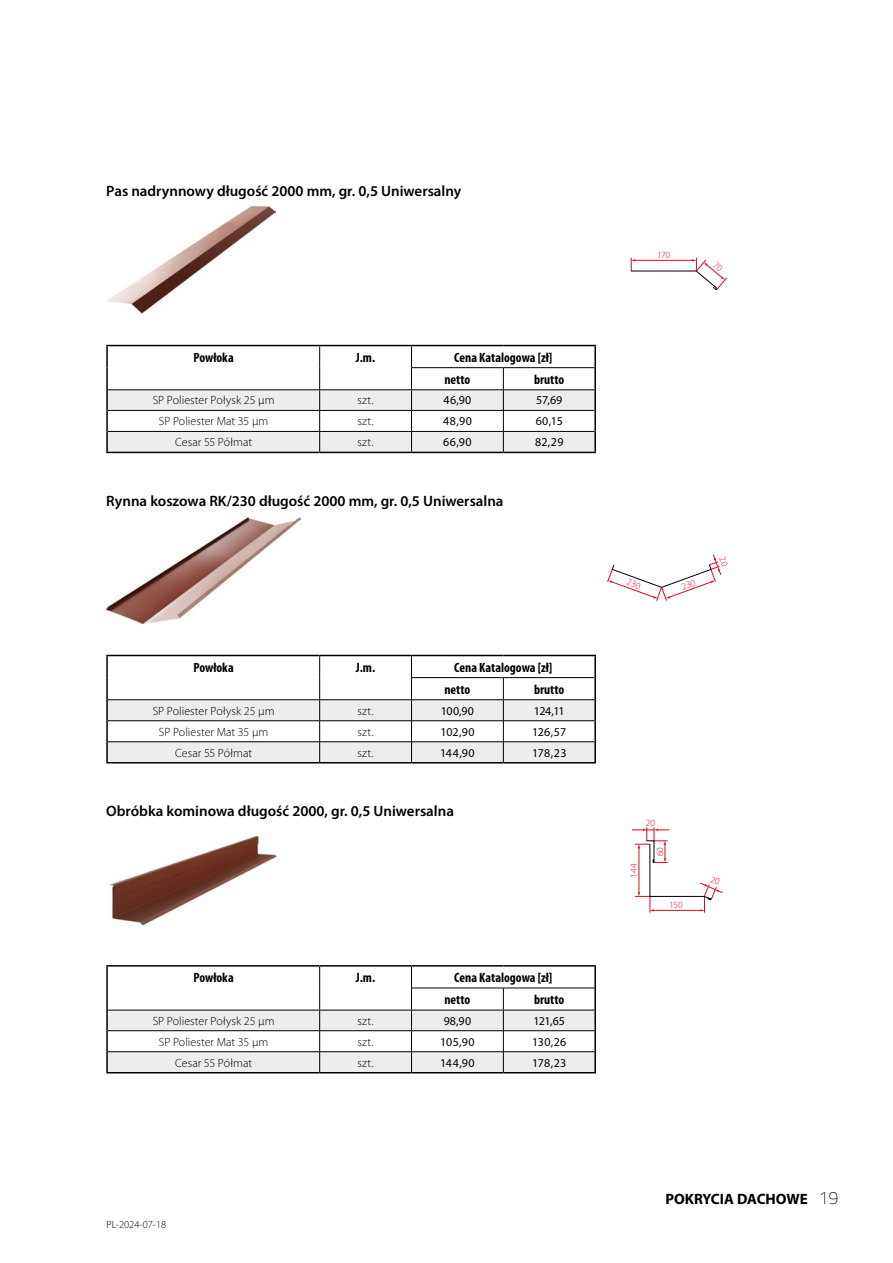
<style>
.page{position:relative;width:893px;height:1263px;background:#fff}
.page>*{position:absolute;margin:0;border:0;box-sizing:border-box;transform-origin:0 0}
.t1{font:600 15px "Myriad Pro";color:#000}
.t2{font:700 15px "Myriad Pro";color:#000}
.t3{font:700 condensed 13.5px/22.2px "Myriad Pro";color:#000}
.t4{font:300 12px "Myriad Pro";letter-spacing:.005em;color:#000}
.t5{font:12px "Myriad Pro";letter-spacing:.02em;color:#000}
.t6{font:12px "Myriad Pro";letter-spacing:.015em;color:#000}
.t7{font:300 10.5px "Myriad Pro";color:#000}
.t8{font:300 9.45px "Myriad Pro";letter-spacing:-.01em;color:#e2071e}
.s1{font-family:"Titillium";font-weight:100;font-size:18px}
</style>
<div class="page">
<img style="left:106px;top:207px;width:170px;height:106px">
<hr style="left:106px;top:345px;width:214px;height:1px;background:#000">
<hr style="left:320px;top:345px;width:91px;height:1px;background:#000">
<hr style="left:411px;top:345px;width:92px;height:1px;background:#000">
<hr style="left:503px;top:345px;width:93px;height:1px;background:#000">
<hr style="left:594px;top:346px;width:2px;height:22px;background:#000">
<hr style="left:594px;top:368px;width:2px;height:22px;background:#000">
<hr style="left:594px;top:390px;width:2px;height:20px;background:#000">
<hr style="left:594px;top:410px;width:2px;height:21px;background:#000">
<hr style="left:594px;top:431px;width:2px;height:21px;background:#000">
<hr style="left:106px;top:452px;width:214px;height:1px;background:#000">
<hr style="left:320px;top:452px;width:91px;height:1px;background:#000">
<hr style="left:411px;top:452px;width:92px;height:1px;background:#000">
<hr style="left:503px;top:452px;width:93px;height:1px;background:#000">
<hr style="left:106px;top:346px;width:2px;height:22px;background:#000">
<hr style="left:106px;top:368px;width:2px;height:22px;background:#000">
<hr style="left:106px;top:390px;width:2px;height:20px;background:#000">
<hr style="left:106px;top:410px;width:2px;height:21px;background:#000">
<hr style="left:106px;top:431px;width:2px;height:21px;background:#000">
<svg style="left:107px;top:346px;width:488px;height:106px"></svg>
<hr style="left:411px;top:389px;width:92px;height:1px;background:#000">
<hr style="left:503px;top:389px;width:91px;height:1px;background:#000">
<hr style="left:320px;top:389px;width:91px;height:1px;background:#000">
<hr style="left:108px;top:389px;width:212px;height:1px;background:#000">
<img style="left:106px;top:517px;width:195px;height:106px">
<hr style="left:106px;top:655px;width:214px;height:1px;background:#000">
<hr style="left:320px;top:655px;width:91px;height:1px;background:#000">
<hr style="left:411px;top:655px;width:92px;height:1px;background:#000">
<hr style="left:503px;top:655px;width:93px;height:1px;background:#000">
<hr style="left:594px;top:656px;width:2px;height:22px;background:#000">
<hr style="left:594px;top:678px;width:2px;height:22px;background:#000">
<hr style="left:594px;top:700px;width:2px;height:21px;background:#000">
<hr style="left:594px;top:721px;width:2px;height:21px;background:#000">
<hr style="left:594px;top:742px;width:2px;height:20px;background:#000">
<hr style="left:106px;top:762px;width:214px;height:1px;background:#000">
<hr style="left:503px;top:762px;width:93px;height:1px;background:#000">
<hr style="left:106px;top:656px;width:2px;height:22px;background:#000">
<hr style="left:106px;top:678px;width:2px;height:22px;background:#000">
<hr style="left:106px;top:700px;width:2px;height:21px;background:#000">
<hr style="left:106px;top:721px;width:2px;height:21px;background:#000">
<hr style="left:106px;top:742px;width:2px;height:20px;background:#000">
<svg style="left:107px;top:656px;width:488px;height:107px"></svg>
<hr style="left:411px;top:699px;width:92px;height:1px;background:#000">
<hr style="left:503px;top:699px;width:91px;height:1px;background:#000">
<hr style="left:320px;top:699px;width:91px;height:1px;background:#000">
<hr style="left:108px;top:699px;width:212px;height:1px;background:#000">
<img style="left:109px;top:835px;width:169px;height:91px">
<hr style="left:106px;top:965px;width:214px;height:1px;background:#000">
<hr style="left:320px;top:965px;width:91px;height:1px;background:#000">
<hr style="left:411px;top:965px;width:92px;height:1px;background:#000">
<hr style="left:503px;top:965px;width:93px;height:1px;background:#000">
<hr style="left:594px;top:966px;width:2px;height:22px;background:#000">
<hr style="left:594px;top:988px;width:2px;height:22px;background:#000">
<hr style="left:594px;top:1010px;width:2px;height:21px;background:#000">
<hr style="left:594px;top:1031px;width:2px;height:21px;background:#000">
<hr style="left:594px;top:1052px;width:2px;height:20px;background:#000">
<hr style="left:106px;top:1072px;width:214px;height:1px;background:#000">
<hr style="left:503px;top:1072px;width:93px;height:1px;background:#000">
<hr style="left:106px;top:966px;width:2px;height:22px;background:#000">
<hr style="left:106px;top:988px;width:2px;height:22px;background:#000">
<hr style="left:106px;top:1010px;width:2px;height:21px;background:#000">
<hr style="left:106px;top:1031px;width:2px;height:21px;background:#000">
<hr style="left:106px;top:1052px;width:2px;height:20px;background:#000">
<svg style="left:107px;top:966px;width:488px;height:107px"></svg>
<hr style="left:411px;top:1010px;width:92px;height:1px;background:#000">
<hr style="left:503px;top:1010px;width:91px;height:1px;background:#000">
<hr style="left:320px;top:1010px;width:91px;height:1px;background:#000">
<hr style="left:108px;top:1010px;width:212px;height:1px;background:#000">
<svg style="left:631px;top:258px;width:96px;height:32px"></svg>
<svg style="left:607px;top:554px;width:115px;height:47px"></svg>
<svg style="left:632px;top:827px;width:90px;height:86px"></svg>
<p class="t1" style="left:106px;top:181px;width:356px">Pas nadrynnowy długość 2000 mm, gr. 0,5 Uniwersalny</p>
<p class="t3" style="left:194px;top:346px;width:42px">Powłoka</p>
<p class="t3" style="left:356px;top:346px;width:21px">J.m.</p>
<p class="t3" style="left:444px;top:346px;width:109px;text-indent:10px">Cena Katalogowa [zł] netto</p>
<p class="t3" style="left:534px;top:368px;width:32px">brutto</p>
<p class="t4" style="left:153px;top:394px;width:123px">SP Poliester Połysk 25 μm</p>
<p class="t4" style="left:358px;top:394px;width:17px">szt.</p>
<p class="t6" style="left:444px;top:393px;width:29px">46,90</p>
<p class="t6" style="left:536px;top:393px;width:27px">57,69</p>
<p class="t4" style="left:159px;top:415px;width:111px">SP Poliester Mat 35 μm</p>
<p class="t4" style="left:358px;top:415px;width:17px">szt.</p>
<p class="t5" style="left:443px;top:414px;width:30px">48,90</p>
<p class="t5" style="left:536px;top:414px;width:29px">60,15</p>
<p class="t4" style="left:175px;top:436px;width:79px">Cesar 55 Półmat</p>
<p class="t4" style="left:358px;top:436px;width:17px">szt.</p>
<p class="t5" style="left:443px;top:435px;width:30px">66,90</p>
<p class="t5" style="left:535px;top:435px;width:30px">82,29</p>
<p class="t1" style="left:106px;top:491px;width:399px">Rynna koszowa RK/230 długość 2000 mm, gr. 0,5 Uniwersalna</p>
<p class="t3" style="left:194px;top:656px;width:42px">Powłoka</p>
<p class="t3" style="left:356px;top:656px;width:21px">J.m.</p>
<p class="t3" style="left:444px;top:656px;width:109px;text-indent:10px">Cena Katalogowa [zł] netto</p>
<p class="t3" style="left:534px;top:678px;width:32px">brutto</p>
<p class="t4" style="left:153px;top:704px;width:123px">SP Poliester Połysk 25 μm</p>
<p class="t4" style="left:358px;top:704px;width:17px">szt.</p>
<p class="t6" style="left:441px;top:703px;width:35px">100,90</p>
<p class="t6" style="left:534px;top:703px;width:32px">124,11</p>
<p class="t4" style="left:159px;top:725px;width:111px">SP Poliester Mat 35 μm</p>
<p class="t4" style="left:358px;top:725px;width:17px">szt.</p>
<p class="t5" style="left:440px;top:724px;width:36px">102,90</p>
<p class="t5" style="left:532px;top:724px;width:36px">126,57</p>
<p class="t4" style="left:175px;top:746px;width:79px">Cesar 55 Półmat</p>
<p class="t4" style="left:358px;top:746px;width:17px">szt.</p>
<p class="t5" style="left:440px;top:745px;width:36px">144,90</p>
<p class="t5" style="left:532px;top:745px;width:36px">178,23</p>
<p class="t1" style="left:106px;top:801px;width:349px">Obróbka kominowa długość 2000, gr. 0,5 Uniwersalna</p>
<p class="t3" style="left:194px;top:966px;width:42px">Powłoka</p>
<p class="t3" style="left:356px;top:966px;width:21px">J.m.</p>
<p class="t3" style="left:444px;top:966px;width:109px;text-indent:10px">Cena Katalogowa [zł] netto</p>
<p class="t3" style="left:534px;top:988px;width:32px">brutto</p>
<p class="t4" style="left:153px;top:1014px;width:123px">SP Poliester Połysk 25 μm</p>
<p class="t4" style="left:358px;top:1014px;width:17px">szt.</p>
<p class="t6" style="left:444px;top:1013px;width:29px">98,90</p>
<p class="t6" style="left:533px;top:1013px;width:33px">121,65</p>
<p class="t4" style="left:159px;top:1035px;width:111px">SP Poliester Mat 35 μm</p>
<p class="t4" style="left:358px;top:1035px;width:17px">szt.</p>
<p class="t5" style="left:440px;top:1034px;width:36px">105,90</p>
<p class="t5" style="left:532px;top:1034px;width:36px">130,26</p>
<p class="t4" style="left:175px;top:1056px;width:79px">Cesar 55 Półmat</p>
<p class="t4" style="left:358px;top:1056px;width:17px">szt.</p>
<p class="t5" style="left:440px;top:1055px;width:36px">144,90</p>
<p class="t5" style="left:532px;top:1055px;width:36px">178,23</p>
<p class="t7" style="left:107px;top:1219px;width:61px">PL-2024-07-18</p>
<p class="t8" style="left:657px;top:250px;width:15px">170</p>
<p class="t8" style="left:629px;top:877px;width:15px;rotate:-90deg">144</p>
<p class="t8" style="left:646px;top:817px;width:11px">20</p>
<p class="t8" style="left:655px;top:856px;width:11px;rotate:-90deg">60</p>
<p class="t8" style="left:669px;top:900px;width:15px">150</p>
<p class="t2" style="left:665px;top:1189px;width:175px">POKRYCIA DACHOWE <span class="s1">19</span></p>
</div>
